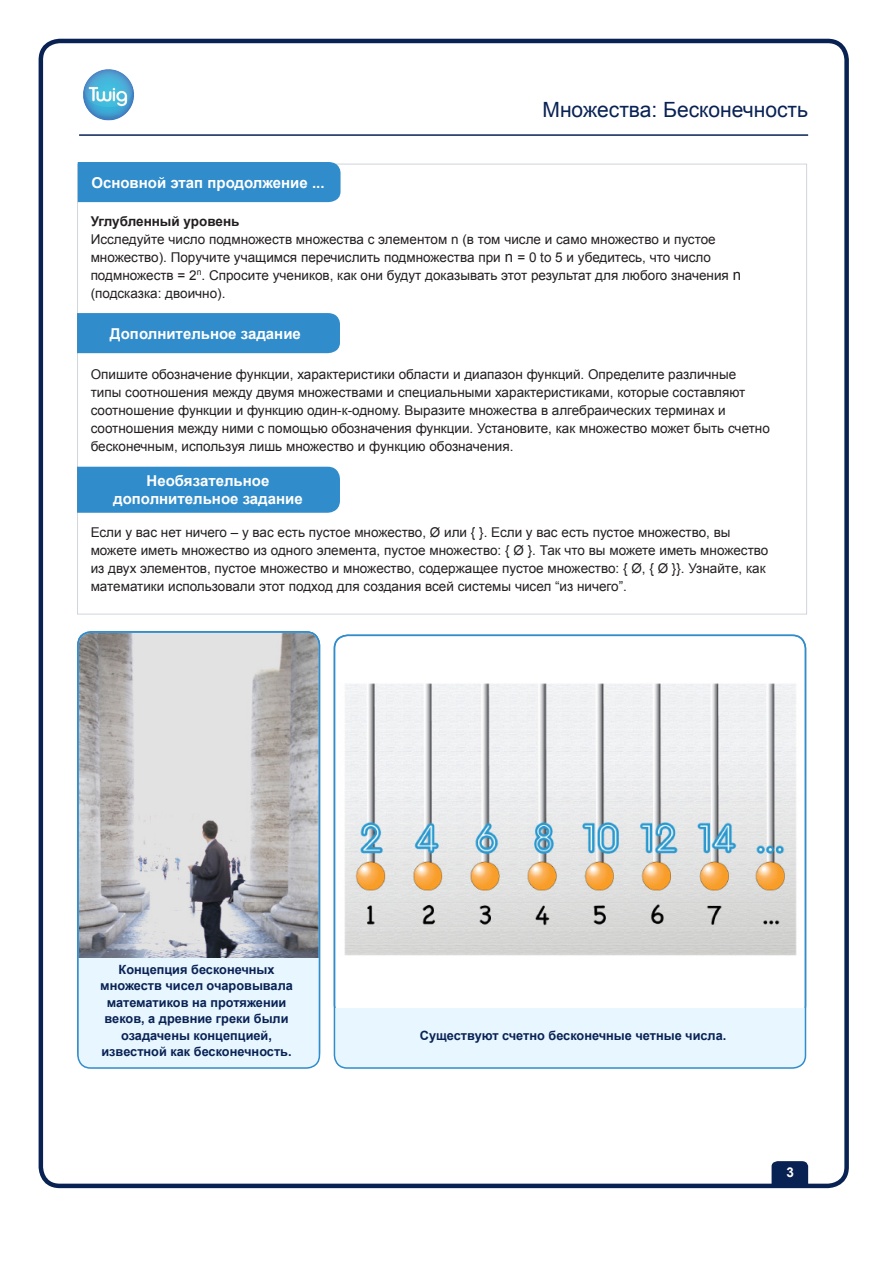
<style>
.page{position:relative;width:893px;height:1263px;background:#fff}
.page>*{position:absolute;margin:0;border:0;box-sizing:border-box;transform-origin:0 0}
.t1{font:21px "Arial";color:#092254}
.Subheads__in_blue_st{font:700 15px "Arial";color:#fff}
.Regular_paragraph{font:13.5px/18px "Arial";color:#231f20}
.Regular_paragraph-2{font:700 13.5px "Arial";color:#231f20}
.t2{font:700 13.5px "Arial";color:#fff}
.image_captions{font:700 12.75px/16.5px "Arial";color:#092254;text-align:center}
.s1{font-size:15px}
</style>
<div class="page">
<div style="left:39px;top:39px;width:810px;height:1149px;border:4px solid #092254;border-radius:19px"></div>
<hr style="left:79px;top:134px;width:729px;height:2px;background:#092254">
<img style="left:83px;top:69px;width:51px;height:52px">
<svg style="left:772px;top:1161px;width:36px;height:25px"></svg>
<div style="left:79px;top:313px;width:261px;height:40px;background:#308ccb"></div>
<div style="left:79px;top:467px;width:261px;height:46px;background:#308ccb"></div>
<img style="left:344px;top:683px;width:453px;height:273px">
<div style="left:334px;top:1008px;width:471px;height:60px;background:#e7f6ff"></div>
<div style="left:334px;top:635px;width:472px;height:434px;border:2px solid #308ccb;border-radius:13px"></div>
<div style="left:78px;top:162px;width:263px;height:40px;background:#308ccb"></div>
<img style="left:80px;top:634px;width:239px;height:325px">
<div style="left:78px;top:959px;width:241px;height:109px;background:#e7f6ff"></div>
<div style="left:77px;top:631px;width:243px;height:438px;border:2px solid #308ccb;border-radius:13px"></div>
<p class="Subheads__in_blue_st" style="left:91px;top:173px;width:235px">Основной этап продолжение ...</p>
<h1 class="t1" style="left:543px;top:95px;width:267px">Множества: Бесконечность</h1>
<p class="Regular_paragraph-2" style="left:91px;top:212px;width:150px">Углубленный уровень</p>
<p class="Regular_paragraph" style="left:91px;top:230px;width:652px">Исследуйте число подмножеств множества с элементом n (в том числе и само множество и пустое множество). Поручите учащимся перечислить подмножества при <span class="s1">n</span> = 0 to 5 и убедитесь, что число подмножеств = 2<sup>n</sup>. Спросите учеников, как они будут доказывать этот результат для любого значения <span class="s1">n </span>(подсказка: двоично).</p>
<p class="Subheads__in_blue_st" style="left:110px;top:324px;width:192px">Дополнительное задание</p>
<p class="Regular_paragraph" style="left:91px;top:365px;width:681px">Опишите обозначение функции, характеристики области и диапазон функций. Определите различные типы соотношения между двумя множествами и специальными характеристиками, которые составляют соотношение функции и функцию один-к-одному. Выразите множества в алгебраических терминах и соотношения между ними с помощью обозначения функции. Установите, как множество может быть счетно бесконечным, используя лишь множество и функцию обозначения.</p>
<p class="Subheads__in_blue_st" style="left:147px;top:470px;width:124px">Необязательное</p>
<p class="Subheads__in_blue_st" style="left:113px;top:488px;width:191px">дополнительное задание</p>
<p class="Regular_paragraph" style="left:91px;top:524px;width:679px">Если у вас нет ничего – у вас есть пустое множество, Ø или { }. Если у вас есть пустое множество, вы можете иметь множество из одного элемента, пустое множество: { Ø }. Так что вы можете иметь множество из двух элементов, пустое множество и множество, содержащее пустое множество: { Ø, { Ø }}. Узнайте, как математики использовали этот подход для создания всей системы чисел “из ничего”.</p>
<p class="image_captions" style="left:100px;top:961px;width:194px">Концепция бесконечных множеств чисел очаровывала математиков на протяжении веков, а древние греки были озадачены концепцией, известной как бесконечность.</p>
<p class="image_captions" style="left:420px;top:1027px;width:308px">Существуют счетно бесконечные четные числа.</p>
<p class="t2" style="left:786px;top:1163px;width:9px">3</p>
</div>
